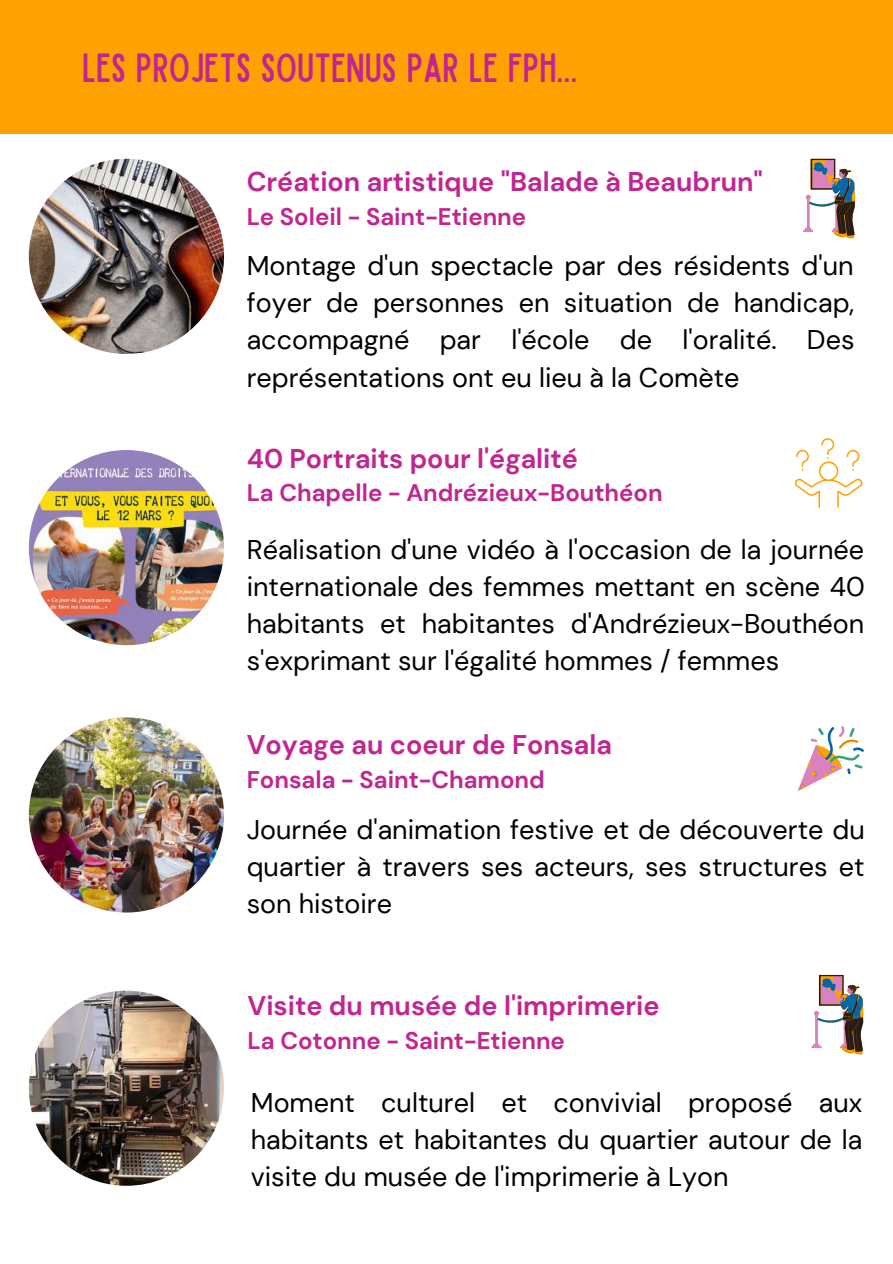
<style>
.page{position:relative;width:893px;height:1264px;background:#fff}
.page>*{position:absolute;margin:0;border:0;box-sizing:border-box;transform-origin:0 0}
.t1{font:32.7px "Sailors Condensed";color:#c12591}
.t2{font:27px/37px "DM Sans";color:#000;text-align:justify}
.t3{font:700 27px "DM Sans";color:#c12591}
.t4{font:700 24px "DM Sans";color:#c12591}
</style>
<div class="page">
<div style="left:0;top:0;width:892px;height:134px;background:#ffa100"></div>
<img style="left:29px;top:159px;width:195px;height:195px;border-radius:50%">
<img style="left:29px;top:450px;width:195px;height:195px;border-radius:50%">
<svg style="left:803px;top:159px;width:52px;height:80px"></svg>
<svg style="left:795px;top:438px;width:67px;height:70px"></svg>
<img style="left:29px;top:717px;width:195px;height:195px;border-radius:50%">
<svg style="left:797px;top:726px;width:66px;height:65px"></svg>
<img style="left:29px;top:990px;width:195px;height:195px;border-radius:50%">
<svg style="left:811px;top:974px;width:52px;height:80px"></svg>
<p class="t1" style="left:82px;top:53px;width:497px">LES PROJETS SOUTENUS PAR LE FPH...</p>
<p class="t3" style="left:247px;top:164px;width:517px">Création artistique "Balade à Beaubrun"</p>
<p class="t4" style="left:247px;top:201px;width:281px">Le Soleil - Saint-Etienne</p>
<p class="t2" style="left:247px;top:247px;width:609px">Montage d'un spectacle par des résidents d'un foyer de personnes en situation de handicap, accompagné par l'école de l'oralité. Des représentations ont eu lieu à la Comète</p>
<p class="t3" style="left:247px;top:441px;width:333px">40 Portraits pour l'égalité</p>
<p class="t4" style="left:247px;top:477px;width:417px">La Chapelle - Andrézieux-Bouthéon</p>
<p class="t2" style="left:247px;top:531px;width:619px">Réalisation d'une vidéo à l'occasion de la journée internationale des femmes mettant en scène 40 habitants et habitantes d'Andrézieux-Bouthéon s'exprimant sur l'égalité hommes / femmes</p>
<p class="t3" style="left:247px;top:727px;width:367px">Voyage au coeur de Fonsala</p>
<p class="t4" style="left:247px;top:764px;width:299px">Fonsala - Saint-Chamond</p>
<p class="t2" style="left:247px;top:811px;width:619px">Journée d'animation festive et de découverte du quartier à travers ses acteurs, ses structures et son histoire</p>
<p class="t3" style="left:247px;top:988px;width:413px">Visite du musée de l'imprimerie</p>
<p class="t4" style="left:247px;top:1024px;width:319px">La Cotonne - Saint-Etienne</p>
<p class="t2" style="left:251px;top:1084px;width:613px">Moment culturel et convivial proposé aux habitants et habitantes du quartier autour de la visite du musée de l'imprimerie à Lyon</p>
</div>
